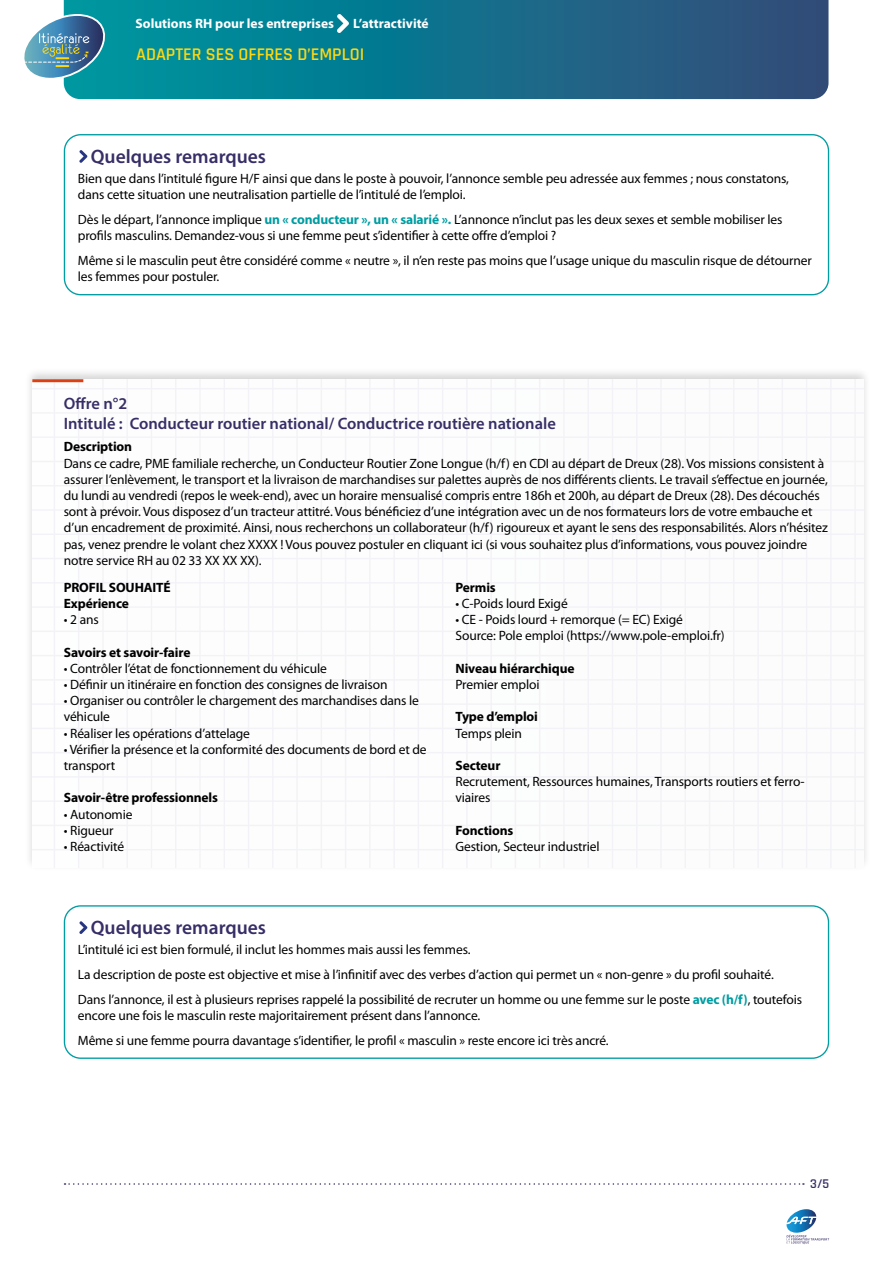
<style>
.page{position:relative;width:893px;height:1263px;background:#fff}
.page>*{position:absolute;margin:0;border:0;box-sizing:border-box;transform-origin:0 0}
.t1{font:600 19.5px "Myriad Pro";color:#382e67}
.t2{font:600 18px "Rajdhani";color:#fed812}
.t3{font:600 16.5px/19.8px "Myriad Pro";color:#382e67}
.t4{font:13.5px/16.2px "Myriad Pro";letter-spacing:-.01em;color:#000}
.t5{font:700 13.5px/16.2px "Myriad Pro";letter-spacing:-.01em;color:#000}
.t6{font:700 13.5px "Myriad Pro";color:#fff}
.t7{font:600 13.5px "Rajdhani";color:#382e67}
.s1{font-weight:700;color:#009da2}
</style>
<div class="page">
<svg style="left:786px;top:1209px;width:43px;height:35px"></svg>
<svg style="left:79px;top:150px;width:8px;height:13px"></svg>
<div style="left:64px;top:134px;width:765px;height:161px;border:1px solid #009da2;border-radius:16px"></div>
<div style="left:24px;top:366px;width:847px;height:505px;background:#000;opacity:.75"></div>
<svg style="left:32px;top:379px;width:831px;height:488px"></svg>
<svg style="left:79px;top:921px;width:8px;height:13px"></svg>
<div style="left:64px;top:905px;width:765px;height:154px;border:1px solid #009da2;border-radius:16px"></div>
<svg style="left:64px;top:0;width:764px;height:99px;background:#13708c"></svg>
<svg style="left:24px;top:13px;width:86px;height:68px"></svg>
<svg style="left:337px;top:14px;width:12px;height:19px"></svg>
<svg style="left:65px;top:1183px;width:739px;height:2px"></svg>
<hr style="left:32px;top:379px;width:51px;height:3px;background:#dc4115">
<p class="t6" style="left:136px;top:14px;width:200px">Solutions RH pour les entreprises</p>
<p class="t6" style="left:353px;top:14px;width:77px">L’attractivité</p>
<h2 class="t2" style="left:136px;top:43px;width:230px">ADAPTER SES OFFRES D’EMPLOI</h2>
<h1 class="t1" style="left:91px;top:144px;width:177px">Quelques remarques</h1>
<p class="t4" style="left:78px;top:170px;width:712px">Bien que dans l’intitulé figure H/F ainsi que dans le poste à pouvoir, l’annonce semble peu adressée aux femmes ; nous constatons, dans cette situation une neutralisation partielle de l’intitulé de l’emploi.</p>
<p class="t4" style="left:78px;top:211px;width:706px">Dès le départ, l’annonce implique <span class="s1">un « conducteur », un « salarié ».</span> L’annonce n’inclut pas les deux sexes et semble mobiliser les profils masculins. Demandez-vous si une femme peut s’identifier à cette offre d’emploi ?</p>
<p class="t4" style="left:78px;top:252px;width:736px">Même si le masculin peut être considéré comme « neutre », il n’en reste pas moins que l’usage unique du masculin risque de détourner les femmes pour postuler.</p>
<p class="t3" style="left:64px;top:393px;width:494px">Offre n°2<br>Intitulé : Conducteur routier national/ Conductrice routière nationale</p>
<p class="t5" style="left:64px;top:438px;width:70px">Description</p>
<p class="t4" style="left:64px;top:455px;width:766px">Dans ce cadre, PME familiale recherche, un Conducteur Routier Zone Longue (h/f) en CDI au départ de Dreux (28). Vos missions consistent à assurer l’enlèvement, le transport et la livraison de marchandises sur palettes auprès de nos différents clients. Le travail s’effectue en journée, du lundi au vendredi (repos le week-end), avec un horaire mensualisé compris entre 186h et 200h, au départ de Dreux (28). Des découchés sont à prévoir. Vous disposez d’un tracteur attitré. Vous bénéficiez d’une intégration avec un de nos formateurs lors de votre embauche et d’un encadrement de proximité. Ainsi, nous recherchons un collaborateur (h/f) rigoureux et ayant le sens des responsabilités. Alors n’hésitez pas, venez prendre le volant chez XXXX ! Vous pouvez postuler en cliquant ici (si vous souhaitez plus d’informations, vous pouvez joindre notre service RH au 02 33 XX XX XX).</p>
<p class="t5" style="left:64px;top:579px;width:108px">PROFIL SOUHAITÉ<br>Expérience</p>
<p class="t4" style="left:64px;top:611px;width:36px">• 2 ans</p>
<p class="t5" style="left:64px;top:643px;width:128px">Savoirs et savoir-faire</p>
<p class="t4" style="left:64px;top:660px;width:265px">• Contrôler l’état de fonctionnement du véhicule</p>
<p class="t4" style="left:64px;top:676px;width:325px">• Définir un itinéraire en fonction des consignes de livraison</p>
<p class="t4" style="left:64px;top:692px;width:357px">• Organiser ou contrôler le chargement des marchandises dans le véhicule</p>
<p class="t4" style="left:64px;top:725px;width:188px">• Réaliser les opérations d’attelage</p>
<p class="t4" style="left:64px;top:741px;width:364px">• Vérifier la présence et la conformité des documents de bord et de transport</p>
<p class="t5" style="left:64px;top:789px;width:156px">Savoir-être professionnels</p>
<p class="t4" style="left:64px;top:806px;width:70px">• Autonomie</p>
<p class="t4" style="left:64px;top:822px;width:51px">• Rigueur</p>
<p class="t4" style="left:64px;top:838px;width:62px">• Réactivité</p>
<p class="t5" style="left:455px;top:579px;width:42px">Permis</p>
<p class="t4" style="left:455px;top:595px;width:114px">• C-Poids lourd Exigé</p>
<p class="t4" style="left:455px;top:611px;width:271px">• CE - Poids lourd + remorque (= EC) Exigé<br>Source: Pole emploi (https://www.pole-emploi.fr)</p>
<p class="t5" style="left:455px;top:660px;width:121px">Niveau hiérarchique</p>
<p class="t4" style="left:455px;top:676px;width:86px">Premier emploi</p>
<p class="t5" style="left:455px;top:708px;width:84px">Type d’emploi</p>
<p class="t4" style="left:455px;top:725px;width:68px">Temps plein</p>
<p class="t5" style="left:455px;top:757px;width:47px">Secteur</p>
<p class="t4" style="left:455px;top:773px;width:351px">Recrutement, Ressources humaines, Transports routiers et ferro&shy;viaires</p>
<p class="t5" style="left:455px;top:822px;width:59px">Fonctions</p>
<p class="t4" style="left:455px;top:838px;width:146px">Gestion, Secteur industriel</p>
<h1 class="t1" style="left:91px;top:915px;width:177px">Quelques remarques</h1>
<p class="t4" style="left:78px;top:937px;width:726px;line-height:24.8px">L’intitulé ici est bien formulé, il inclut les hommes mais aussi les femmes.<br>La description de poste est objective et mise à l’infinitif avec des verbes d’action qui permet un « non-genre » du profil souhaité.<br>Dans l’annonce, il est à plusieurs reprises rappelé la possibilité de recruter un homme ou une femme sur le poste <span class="s1">avec (h/f)</span>, toutefois</p>
<p class="t4" style="left:78px;top:1003px;width:532px;line-height:24.8px">encore une fois le masculin reste majoritairement présent dans l’annonce.<br>Même si une femme pourra davantage s’identifier, le profil « masculin » reste encore ici très ancré.</p>
<p class="t7" style="left:810px;top:1176px;width:20px">3/5</p>
</div>
